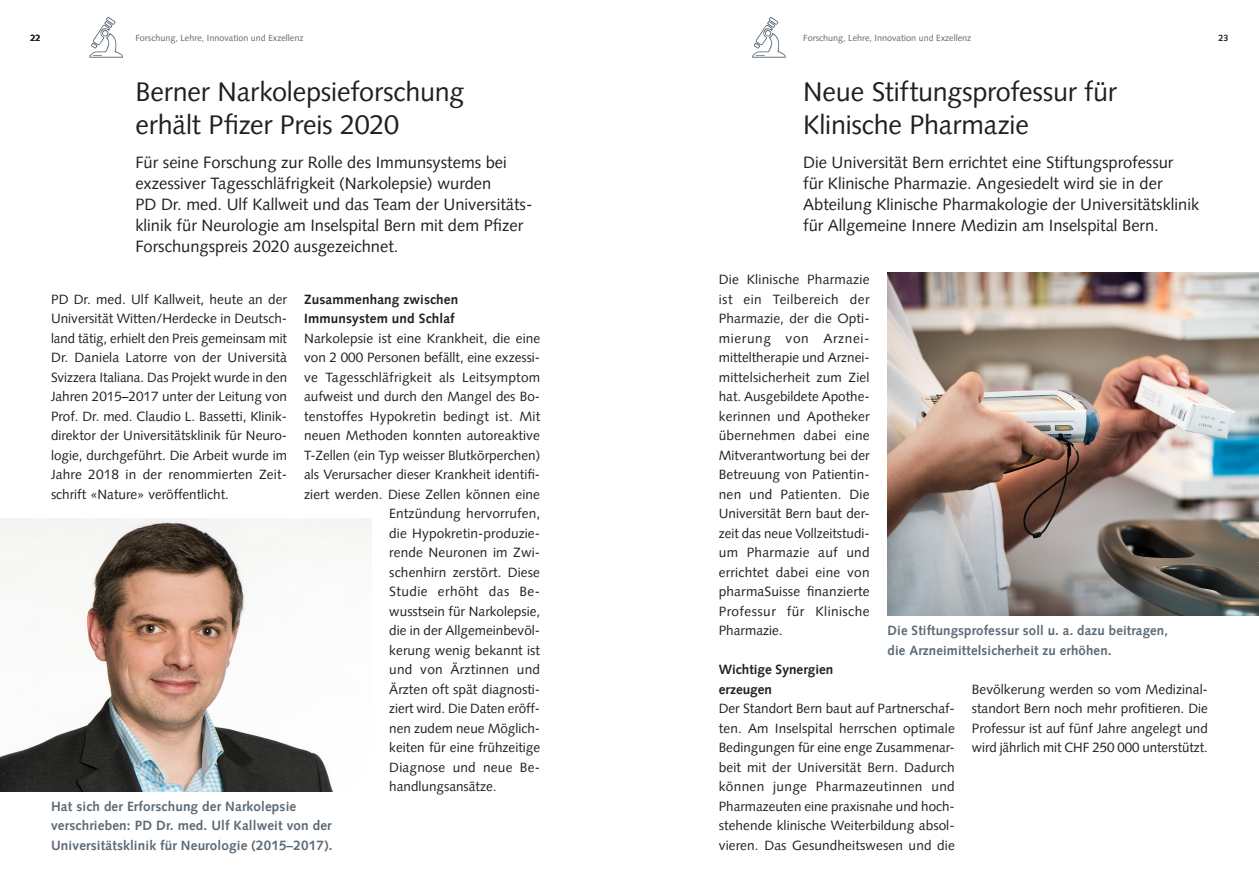
<style>
.page{position:relative;width:1259px;height:893px;background:#fff}
.page>*{position:absolute;margin:0;border:0;box-sizing:border-box;transform-origin:0 0}
.Titel_18pt{font:27px/33px "Syntax LT Pro";letter-spacing:-.01em;color:#231f20}
.Lead_12pt{font:16.5px/21px "Syntax LT Pro";color:#231f20}
.Lauftext_Blocksatz_9{font:13.5px/19.5px "Syntax LT Pro";letter-spacing:.005em;color:#231f20;text-align:justify}
.Legende_Infos_8pt{font:700 13.5px/19.5px "Syntax LT Pro";letter-spacing:.01em;color:#5d6a75}
.Untertitel{font:700 13.5px/19.5px "Syntax LT Pro";letter-spacing:.01em;color:#231f20}
.Lauftext_Blocksatz_9-2{font:700 13.5px "Syntax LT Pro";color:#231f20}
.Lauftext_Blocksatz_9-3{font:13.5px "Syntax LT Pro";letter-spacing:.03em;color:#231f20}
.Lauftext_Flattersatz{font:9px "Syntax LT Pro";color:#5d6a75}
.t1{font:700 9px "Syntax LT Pro";color:#231f20}
</style>
<div class="page">
<svg style="left:89px;top:17px;width:34px;height:41px"></svg>
<svg style="left:752px;top:17px;width:34px;height:41px"></svg>
<img style="left:887px;top:273px;width:372px;height:343px">
<img style="left:0;top:518px;width:371px;height:273px">
<p class="t1" style="left:30px;top:33px;width:12px">22</p>
<p class="Lauftext_Flattersatz" style="left:135px;top:33px;width:169px">Forschung, Lehre, Innovation und Exzellenz</p>
<p class="Lauftext_Flattersatz" style="left:803px;top:33px;width:169px">Forschung, Lehre, Innovation und Exzellenz</p>
<p class="t1" style="left:1218px;top:33px;width:12px">23</p>
<p class="Titel_18pt" style="left:135px;top:75px;width:330px">Berner Narkolepsieforschung erhält Pfizer Preis 2020</p>
<p class="Lead_12pt" style="left:135px;top:152px;width:398px">Für seine Forschung zur Rolle des Immunsystems bei exzessiver Tagesschläfrigkeit (Narkolepsie) wurden<br>PD Dr. med. Ulf Kallweit und das Team der Universitäts&shy;klinik für Neurologie am Inselspital Bern mit dem Pfizer Forschungspreis 2020 ausgezeichnet.</p>
<p class="Lauftext_Blocksatz_9" style="left:51px;top:289px;width:238px">PD Dr. med. Ulf Kallweit, heute an der Universität Witten/Herdecke in Deutsch&shy;land tätig, erhielt den Preis gemeinsam mit Dr. Daniela Latorre von der Università Svizzera Italiana. Das Projekt wurde in den Jahren 2015–2017 unter der Leitung von Prof. Dr. med. Claudio L. Bassetti, Klinik&shy;direktor der Universitätsklinik für Neuro&shy;logie, durchgeführt. Die Arbeit wurde im Jahre 2018 in der renommierten Zeit&shy;schrift «Nature» veröffentlicht.</p>
<p class="Untertitel" style="left:304px;top:289px;width:156px">Zusammenhang zwischen<br>Immunsystem und Schlaf</p>
<p class="Lauftext_Blocksatz_9" style="left:304px;top:328px;width:238px">Narkolepsie ist eine Krankheit, die eine</p>
<p class="Lauftext_Blocksatz_9" style="left:304px;top:348px;width:237px">von 2 000 Personen befällt, eine exzessi-</p>
<p class="Lauftext_Blocksatz_9" style="left:304px;top:367px;width:238px">ve Tagesschläfrigkeit als Leitsymptom</p>
<p class="Lauftext_Blocksatz_9" style="left:304px;top:387px;width:237px">aufweist und durch den Mangel des Bo-</p>
<p class="Lauftext_Blocksatz_9" style="left:304px;top:406px;width:238px">tenstoffes Hypokretin bedingt ist. Mit</p>
<p class="Lauftext_Blocksatz_9" style="left:304px;top:426px;width:237px">neuen Methoden konnten autoreaktive</p>
<p class="Lauftext_Blocksatz_9" style="left:304px;top:445px;width:238px">T-Zellen (ein Typ weisser Blutkörperchen)</p>
<p class="Lauftext_Blocksatz_9" style="left:304px;top:465px;width:237px">als Verursacher dieser Krankheit identifi-</p>
<p class="Lauftext_Blocksatz_9" style="left:304px;top:484px;width:237px">ziert werden. Diese Zellen können eine</p>
<p class="Lauftext_Blocksatz_9" style="left:389px;top:504px;width:152px">Entzündung hervorrufen,</p>
<p class="Lauftext_Blocksatz_9" style="left:389px;top:523px;width:152px">die Hypokretin-produzie-</p>
<p class="Lauftext_Blocksatz_9" style="left:389px;top:543px;width:152px">rende Neuronen im Zwi-</p>
<p class="Lauftext_Blocksatz_9" style="left:389px;top:562px;width:152px">schenhirn zerstört. Diese</p>
<p class="Lauftext_Blocksatz_9-3" style="left:389px;top:583px;width:152px">Studie erhöht das Be-</p>
<p class="Lauftext_Blocksatz_9" style="left:389px;top:601px;width:152px">wusstsein für Narkolepsie,</p>
<p class="Lauftext_Blocksatz_9" style="left:389px;top:621px;width:152px">die in der Allgemeinbevöl-</p>
<p class="Lauftext_Blocksatz_9" style="left:389px;top:640px;width:152px">kerung wenig bekannt ist</p>
<p class="Lauftext_Blocksatz_9" style="left:389px;top:660px;width:152px">und von Ärztinnen und</p>
<p class="Lauftext_Blocksatz_9" style="left:389px;top:679px;width:152px">Ärzten oft spät diagnosti-</p>
<p class="Lauftext_Blocksatz_9" style="left:389px;top:699px;width:152px">ziert wird. Die Daten eröff-</p>
<p class="Lauftext_Blocksatz_9" style="left:389px;top:718px;width:152px">nen zudem neue Möglich-</p>
<p class="Lauftext_Blocksatz_9" style="left:389px;top:738px;width:152px">keiten für eine frühzeitige</p>
<p class="Lauftext_Blocksatz_9" style="left:389px;top:757px;width:152px">Diagnose und neue Be-</p>
<p class="Lauftext_Blocksatz_9" style="left:389px;top:777px;width:109px">handlungsansätze.</p>
<p class="Legende_Infos_8pt" style="left:51px;top:796px;width:283px">Hat sich der Erforschung der Narkolepsie verschrieben: PD Dr. med. Ulf Kallweit von der<br>Universitätsklinik für Neurologie (2015–2017).</p>
<p class="Titel_18pt" style="left:803px;top:75px;width:315px">Neue Stiftungsprofessur für<br>Klinische Pharmazie</p>
<p class="Lead_12pt" style="left:803px;top:152px;width:398px">Die Universität Bern errichtet eine Stiftungsprofessur<br>für Klinische Pharmazie. Angesiedelt wird sie in der Abteilung Klinische Pharmakologie der Universitätsklinik für Allgemeine Innere Medizin am Inselspital Bern.</p>
<p class="Lauftext_Blocksatz_9" style="left:719px;top:270px;width:152px">Die Klinische Pharmazie ist ein Teilbereich der Pharmazie, der die Opti&shy;mierung von Arznei&shy;mitteltherapie und Arznei&shy;mittelsicherheit zum Ziel hat. Ausgebildete Apothe&shy;kerinnen und Apotheker übernehmen dabei eine Mitverantwortung bei der Betreuung von Patientin&shy;nen und Patienten. Die Universität Bern baut der&shy;zeit das neue Vollzeitstudi&shy;um Pharmazie auf und errichtet dabei eine von pharmaSuisse finanzierte Professur für Klinische Pharmazie.</p>
<p class="Lauftext_Blocksatz_9-2" style="left:719px;top:661px;width:116px">Wichtige Synergien</p>
<p class="Lauftext_Blocksatz_9-2" style="left:719px;top:681px;width:55px">erzeugen</p>
<p class="Lauftext_Blocksatz_9" style="left:719px;top:699px;width:238px">Der Standort Bern baut auf Partnerschaf&shy;ten. Am Inselspital herrschen optimale Bedingungen für eine enge Zusammenar&shy;beit mit der Universität Bern. Dadurch können junge Pharmazeutinnen und Pharmazeuten eine praxisnahe und hoch&shy;stehende klinische Weiterbildung absol&shy;vieren. Das Gesundheitswesen und die</p>
<p class="Legende_Infos_8pt" style="left:887px;top:621px;width:282px">Die Stiftungsprofessur soll u. a. dazu beitragen, die Arzneimittelsicherheit zu erhöhen.</p>
<p class="Lauftext_Blocksatz_9" style="left:972px;top:679px;width:238px">Bevölkerung werden so vom Medizinal&shy;standort Bern noch mehr profitieren. Die Professur ist auf fünf Jahre angelegt und wird jährlich mit CHF 250 000 unterstützt.</p>
</div>
